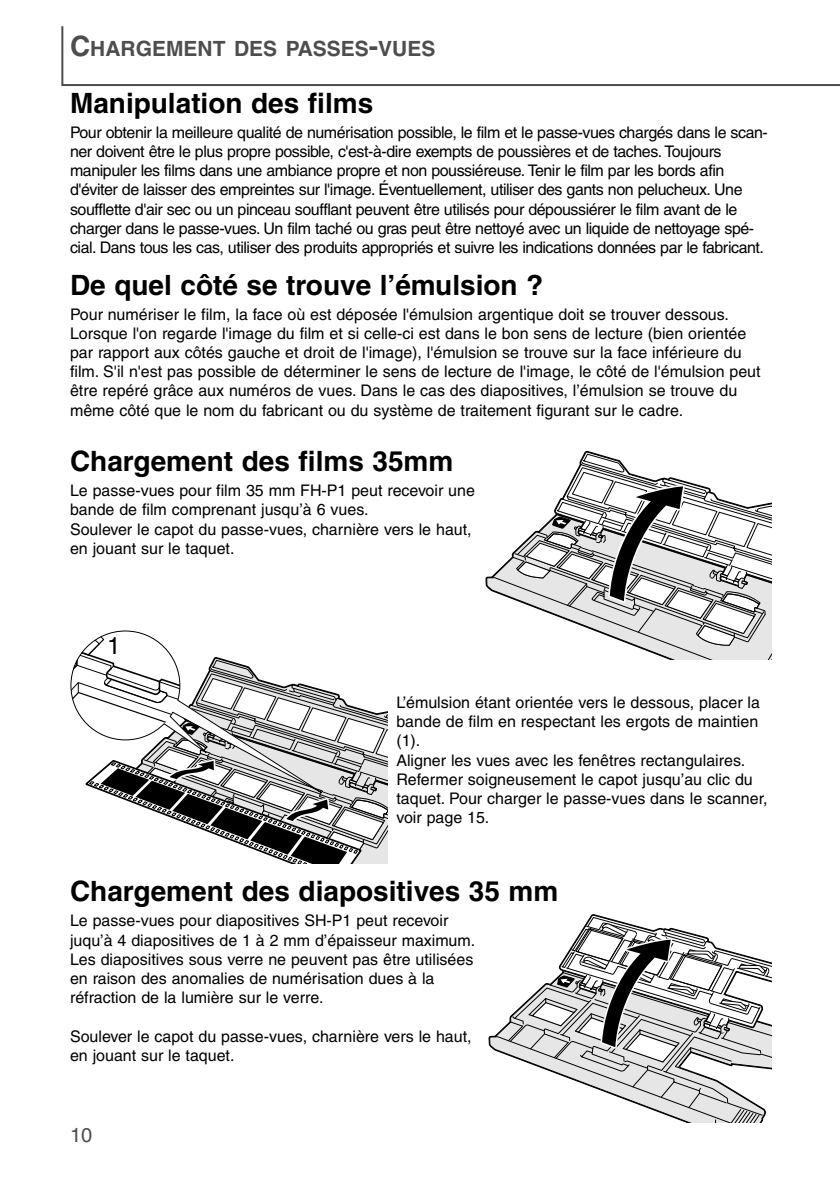
<style>
.page{position:relative;width:840px;height:1190px;background:#fff}
.page>*{position:absolute;margin:0;border:0;box-sizing:border-box;transform-origin:0 0}
.t1{font:700 28px "Helvetica";color:#000}
.t2{font:24px "Helvetica";color:#000}
.t3{font:700 21px "Helvetica";color:#4d4d4d}
.t4{font:20px "Helvetica";color:#4d4d4d}
.t5{font:16px/19.2px "Helvetica";color:#000}
.t6{font:16px/19.2px "Helvetica";letter-spacing:-.03em;color:#000}
.s1{font-size:28px}
</style>
<div class="page">
<svg style="left:61px;top:26px;width:779px;height:60px"></svg>
<svg style="left:491px;top:451px;width:280px;height:208px"></svg>
<svg style="left:135px;top:698px;width:252px;height:166px"></svg>
<svg style="left:70px;top:630px;width:270px;height:174px"></svg>
<svg style="left:494px;top:914px;width:277px;height:209px"></svg>
<h3 class="t3" style="left:70px;top:41px;width:367px"><span class="s1">C</span>HARGEMENT DES PASSES<span class="s1">-</span>VUES</h3>
<h1 class="t1" style="left:70px;top:93px;width:305px">Manipulation des films</h1>
<p class="t6" style="left:70px;top:124px;width:699px">Pour obtenir la meilleure qualité de numérisation possible, le film et le passe-vues chargés dans le scan&shy;ner doivent être le plus propre possible, c'est-à-dire exempts de poussières et de taches. Toujours manipuler les films dans une ambiance propre et non poussiéreuse. Tenir le film par les bords afin d'éviter de laisser des empreintes sur l'image. Éventuellement, utiliser des gants non pelucheux. Une soufflette d'air sec ou un pinceau soufflant peuvent être utilisés pour dépoussiérer le film avant de le charger dans le passe-vues. Un film taché ou gras peut être nettoyé avec un liquide de nettoyage spé&shy;cial. Dans tous les cas, utiliser des produits appropriés et suivre les indications données par le fabricant.</p>
<h1 class="t1" style="left:70px;top:275px;width:475px">De quel côté se trouve l’émulsion ?</h1>
<p class="t5" style="left:70px;top:306px;width:692px">Pour numériser le film, la face où est déposée l'émulsion argentique doit se trouver dessous.<br>Lorsque l'on regarde l'image du film et si celle-ci est dans le bon sens de lecture (bien orientée par rapport aux côtés gauche et droit de l'image), l'émulsion se trouve sur la face inférieure du film. S'il n'est pas possible de déterminer le sens de lecture de l'image, le côté de l'émulsion peut être repéré grâce aux numéros de vues. Dans le cas des diapositives, l’émulsion se trouve du même côté que le nom du fabricant ou du système de traitement figurant sur le cadre.</p>
<h1 class="t1" style="left:70px;top:451px;width:385px">Chargement des films 35mm</h1>
<p class="t5" style="left:70px;top:482px;width:406px">Le passe-vues pour film 35 mm FH-P1 peut recevoir une bande de film comprenant jusqu’à 6 vues.<br>Soulever le capot du passe-vues, charnière vers le haut, en jouant sur le taquet.</p>
<h2 class="t2" style="left:107px;top:637px;width:15px">1</h2>
<p class="t5" style="left:396px;top:694px;width:373px">L’émulsion étant orientée vers le dessous, placer la bande de film en respectant les ergots de maintien (1).<br>Aligner les vues avec les fenêtres rectangulaires.<br>Refermer soigneusement le capot jusqu’au clic du taquet. Pour charger le passe-vues dans le scanner, voir page 15.</p>
<h1 class="t1" style="left:70px;top:881px;width:490px">Chargement des diapositives 35 mm</h1>
<p class="t5" style="left:70px;top:913px;width:407px">Le passe-vues pour diapositives SH-P1 peut recevoir juqu’à 4 diapositives de 1 à 2 mm d’épaisseur maximum.<br>Les diapositives sous verre ne peuvent pas être utilisées en raison des anomalies de numérisation dues à la réfraction de la lumière sur le verre.</p>
<p class="t5" style="left:70px;top:1028px;width:403px">Soulever le capot du passe-vues, charnière vers le haut, en jouant sur le taquet.</p>
<p class="t4" style="left:70px;top:1127px;width:24px">10</p>
</div>
